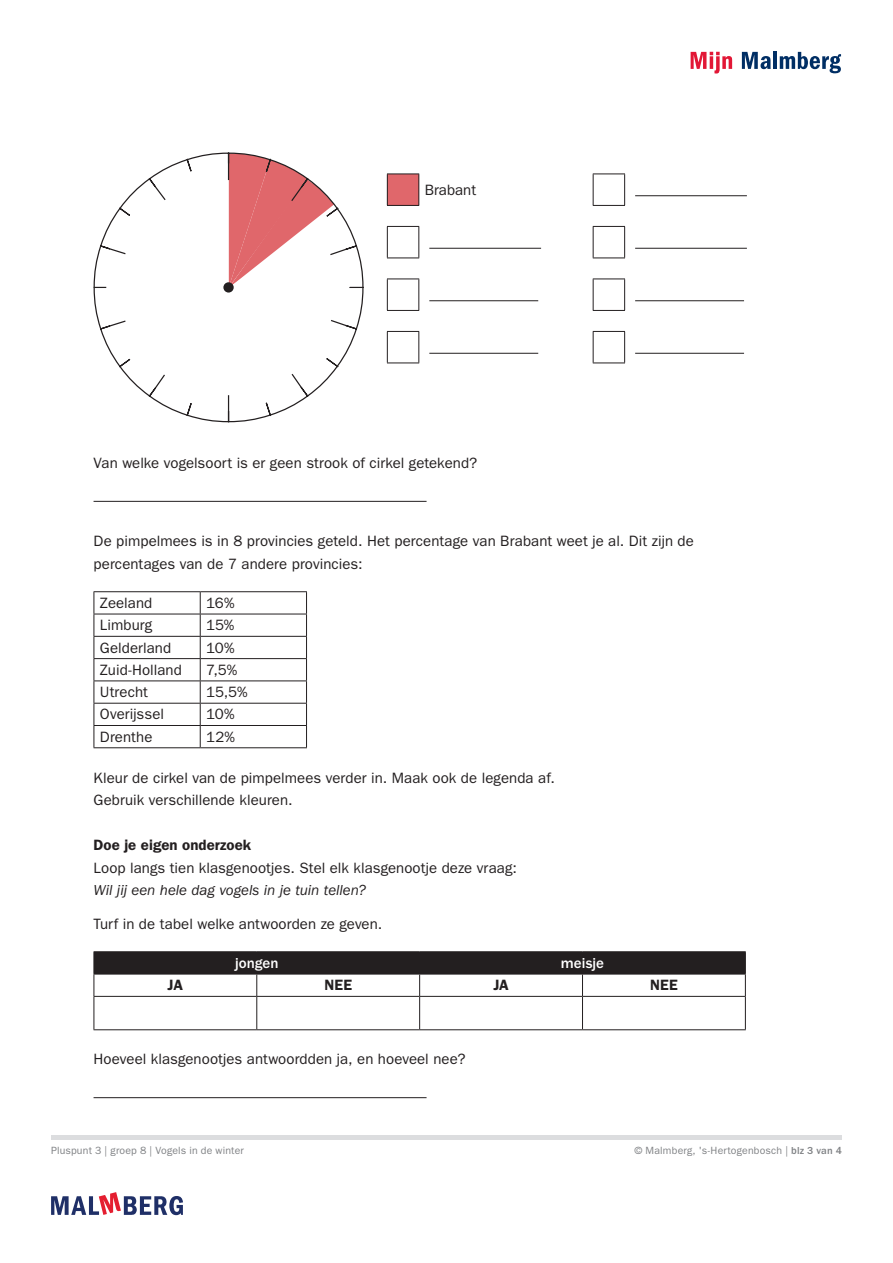
<style>
.page{position:relative;width:893px;height:1263px;background:#fff}
.page>*{position:absolute;margin:0;border:0;box-sizing:border-box;transform-origin:0 0}
.plat{font:15px/22.5px "ITC Franklin Gothic Std";letter-spacing:.005em;color:#231f20}
.plat-2{font:italic 15px "ITC Franklin Gothic Std";color:#231f20}
.plat-3{font:600 15px "ITC Franklin Gothic Std";letter-spacing:.005em;color:#231f20}
.plat-4{font:500 15px "ITC Franklin Gothic Std";color:#fff}
.Tekst_1{font:15px "ITC Franklin Gothic Std";color:#231f20}
.plat-5{font:10.5px "ITC Franklin Gothic Std";letter-spacing:.015em;color:#808285}
.s1{font-weight:500}
</style>
<div class="page">
<div style="left:51px;top:1135px;width:791px;height:5px;background:#dcdddf"></div>
<svg style="left:51px;top:1192px;width:132px;height:23px"></svg>
<svg style="left:691px;top:52px;width:41px;height:22px"></svg>
<svg style="left:742px;top:52px;width:29px;height:17px"></svg>
<hr style="left:773px;top:52px;width:4px;height:17px;background:#002e64">
<svg style="left:780px;top:52px;width:61px;height:21px"></svg>
<hr style="left:94px;top:501px;width:333px;height:1px;background:#231f20">
<hr style="left:94px;top:1097px;width:333px;height:1px;background:#231f20">
<hr style="left:94px;top:591px;width:106px;height:1px;background:#231f20">
<hr style="left:200px;top:591px;width:107px;height:1px;background:#231f20">
<hr style="left:94px;top:614px;width:106px;height:1px;background:#231f20">
<hr style="left:200px;top:614px;width:107px;height:1px;background:#231f20">
<hr style="left:94px;top:636px;width:106px;height:1px;background:#231f20">
<hr style="left:200px;top:636px;width:107px;height:1px;background:#231f20">
<hr style="left:94px;top:658px;width:106px;height:1px;background:#231f20">
<hr style="left:200px;top:658px;width:107px;height:1px;background:#231f20">
<hr style="left:94px;top:680px;width:106px;height:1px;background:#231f20">
<hr style="left:200px;top:680px;width:107px;height:1px;background:#231f20">
<hr style="left:94px;top:703px;width:106px;height:1px;background:#231f20">
<hr style="left:200px;top:703px;width:107px;height:1px;background:#231f20">
<hr style="left:94px;top:725px;width:106px;height:1px;background:#231f20">
<svg style="left:94px;top:592px;width:1px;height:155px"></svg>
<hr style="left:200px;top:725px;width:107px;height:1px;background:#231f20">
<svg style="left:200px;top:592px;width:1px;height:155px"></svg>
<svg style="left:306px;top:592px;width:1px;height:155px"></svg>
<hr style="left:94px;top:747px;width:106px;height:1px;background:#231f20">
<hr style="left:200px;top:747px;width:107px;height:1px;background:#231f20">
<hr style="left:94px;top:951px;width:163px;height:1px;background:#231f20">
<hr style="left:257px;top:951px;width:163px;height:1px;background:#231f20">
<hr style="left:420px;top:951px;width:162px;height:1px;background:#231f20">
<hr style="left:582px;top:951px;width:164px;height:1px;background:#231f20">
<svg style="left:94px;top:952px;width:652px;height:44px"></svg>
<hr style="left:94px;top:996px;width:163px;height:1px;background:#231f20">
<hr style="left:94px;top:997px;width:1px;height:32px;background:#231f20">
<hr style="left:257px;top:996px;width:163px;height:1px;background:#231f20">
<hr style="left:256px;top:997px;width:1px;height:32px;background:#231f20">
<hr style="left:420px;top:996px;width:162px;height:1px;background:#231f20">
<hr style="left:419px;top:997px;width:1px;height:32px;background:#231f20">
<hr style="left:582px;top:996px;width:164px;height:1px;background:#231f20">
<hr style="left:582px;top:997px;width:1px;height:32px;background:#231f20">
<hr style="left:745px;top:997px;width:1px;height:32px;background:#231f20">
<hr style="left:94px;top:1029px;width:163px;height:1px;background:#231f20">
<hr style="left:257px;top:1029px;width:163px;height:1px;background:#231f20">
<hr style="left:420px;top:1029px;width:162px;height:1px;background:#231f20">
<hr style="left:582px;top:1029px;width:164px;height:1px;background:#231f20">
<svg style="left:93px;top:152px;width:271px;height:271px"></svg>
<div style="left:223px;top:282px;width:11px;height:11px;background:#231f20;border-radius:50%"></div>
<div style="left:387px;top:174px;width:32px;height:31px;background:#e0676b"></div>
<hr style="left:387px;top:174px;width:32px;height:1px;background:#231f20">
<hr style="left:387px;top:174px;width:1px;height:31px;background:#231f20">
<hr style="left:418px;top:174px;width:1px;height:31px;background:#231f20">
<hr style="left:387px;top:226px;width:32px;height:1px;background:#231f20">
<hr style="left:387px;top:227px;width:1px;height:31px;background:#231f20">
<hr style="left:418px;top:227px;width:1px;height:31px;background:#231f20">
<hr style="left:387px;top:279px;width:1px;height:31px;background:#231f20">
<hr style="left:418px;top:279px;width:1px;height:31px;background:#231f20">
<hr style="left:387px;top:332px;width:1px;height:31px;background:#231f20">
<hr style="left:418px;top:332px;width:1px;height:31px;background:#231f20">
<hr style="left:387px;top:363px;width:32px;height:1px;background:#231f20">
<hr style="left:387px;top:205px;width:32px;height:1px;background:#231f20">
<hr style="left:387px;top:258px;width:32px;height:1px;background:#231f20">
<hr style="left:387px;top:279px;width:32px;height:1px;background:#231f20">
<hr style="left:387px;top:310px;width:32px;height:1px;background:#231f20">
<hr style="left:387px;top:331px;width:32px;height:1px;background:#231f20">
<hr style="left:429px;top:248px;width:112px;height:1px;background:#231f20">
<hr style="left:429px;top:300px;width:109px;height:1px;background:#231f20">
<hr style="left:429px;top:353px;width:109px;height:1px;background:#231f20">
<hr style="left:593px;top:174px;width:32px;height:1px;background:#231f20">
<hr style="left:593px;top:174px;width:1px;height:31px;background:#231f20">
<hr style="left:624px;top:174px;width:1px;height:31px;background:#231f20">
<hr style="left:593px;top:226px;width:32px;height:1px;background:#231f20">
<hr style="left:593px;top:227px;width:1px;height:31px;background:#231f20">
<hr style="left:624px;top:227px;width:1px;height:31px;background:#231f20">
<hr style="left:593px;top:279px;width:1px;height:31px;background:#231f20">
<hr style="left:624px;top:279px;width:1px;height:31px;background:#231f20">
<hr style="left:593px;top:332px;width:1px;height:31px;background:#231f20">
<hr style="left:624px;top:332px;width:1px;height:31px;background:#231f20">
<hr style="left:593px;top:363px;width:32px;height:1px;background:#231f20">
<hr style="left:593px;top:205px;width:32px;height:1px;background:#231f20">
<hr style="left:593px;top:258px;width:32px;height:1px;background:#231f20">
<hr style="left:593px;top:279px;width:32px;height:1px;background:#231f20">
<hr style="left:593px;top:310px;width:32px;height:1px;background:#231f20">
<hr style="left:593px;top:331px;width:32px;height:1px;background:#231f20">
<hr style="left:635px;top:195px;width:112px;height:1px;background:#231f20">
<hr style="left:635px;top:248px;width:112px;height:1px;background:#231f20">
<hr style="left:635px;top:300px;width:109px;height:1px;background:#231f20">
<hr style="left:635px;top:353px;width:109px;height:1px;background:#231f20">
<p class="Tekst_1" style="left:425px;top:181px;width:53px">Brabant</p>
<p class="plat" style="left:94px;top:451px;width:385px">Van welke vogelsoort is er geen strook of cirkel getekend?</p>
<p class="plat" style="left:94px;top:530px;width:602px">De pimpelmees is in 8 provincies geteld. Het percentage van Brabant weet je al. Dit zijn de percentages van de 7 andere provincies:</p>
<p class="plat" style="left:100px;top:592px;width:54px">Zeeland</p>
<p class="plat" style="left:206px;top:592px;width:30px">16%</p>
<p class="plat" style="left:100px;top:614px;width:54px">Limburg</p>
<p class="plat" style="left:206px;top:614px;width:30px">15%</p>
<p class="plat" style="left:100px;top:636px;width:73px">Gelderland</p>
<p class="plat" style="left:206px;top:636px;width:30px">10%</p>
<p class="plat" style="left:100px;top:659px;width:83px">Zuid-Holland</p>
<p class="plat" style="left:206px;top:659px;width:33px">7,5%</p>
<p class="plat" style="left:100px;top:681px;width:50px">Utrecht</p>
<p class="plat" style="left:206px;top:681px;width:43px">15,5%</p>
<p class="plat" style="left:100px;top:703px;width:66px">Overijssel</p>
<p class="plat" style="left:206px;top:703px;width:30px">10%</p>
<p class="plat" style="left:100px;top:725px;width:54px">Drenthe</p>
<p class="plat" style="left:206px;top:725px;width:30px">12%</p>
<p class="plat" style="left:94px;top:766px;width:463px">Kleur de cirkel van de pimpelmees verder in. Maak ook de legenda af.</p>
<p class="plat" style="left:94px;top:789px;width:201px">Gebruik verschillende kleuren.</p>
<p class="plat-3" style="left:94px;top:836px;width:159px">Doe je eigen onderzoek</p>
<p class="plat" style="left:94px;top:856px;width:425px">Loop langs tien klasgenootjes. Stel elk klasgenootje deze vraag:</p>
<p class="plat-2" style="left:94px;top:882px;width:274px">Wil jij een hele dag vogels in je tuin tellen?</p>
<p class="plat" style="left:94px;top:913px;width:290px">Turf in de tabel welke antwoorden ze geven.</p>
<p class="plat-4" style="left:235px;top:955px;width:45px">jongen</p>
<p class="plat-4" style="left:561px;top:955px;width:45px">meisje</p>
<p class="plat-3" style="left:168px;top:976px;width:17px">JA</p>
<p class="plat-3" style="left:324px;top:976px;width:29px">NEE</p>
<p class="plat-3" style="left:493px;top:976px;width:17px">JA</p>
<p class="plat-3" style="left:650px;top:976px;width:29px">NEE</p>
<p class="plat" style="left:94px;top:1048px;width:373px">Hoeveel klasgenootjes antwoordden ja, en hoeveel nee?</p>
<p class="plat-5" style="left:51px;top:1144px;width:194px">Pluspunt 3 | groep 8 | Vogels in de winter</p>
<p class="plat-5" style="left:634px;top:1144px;width:209px">© Malmberg, 's-Hertogenbosch | <span class="s1">blz 3 van 4</span></p>
</div>
